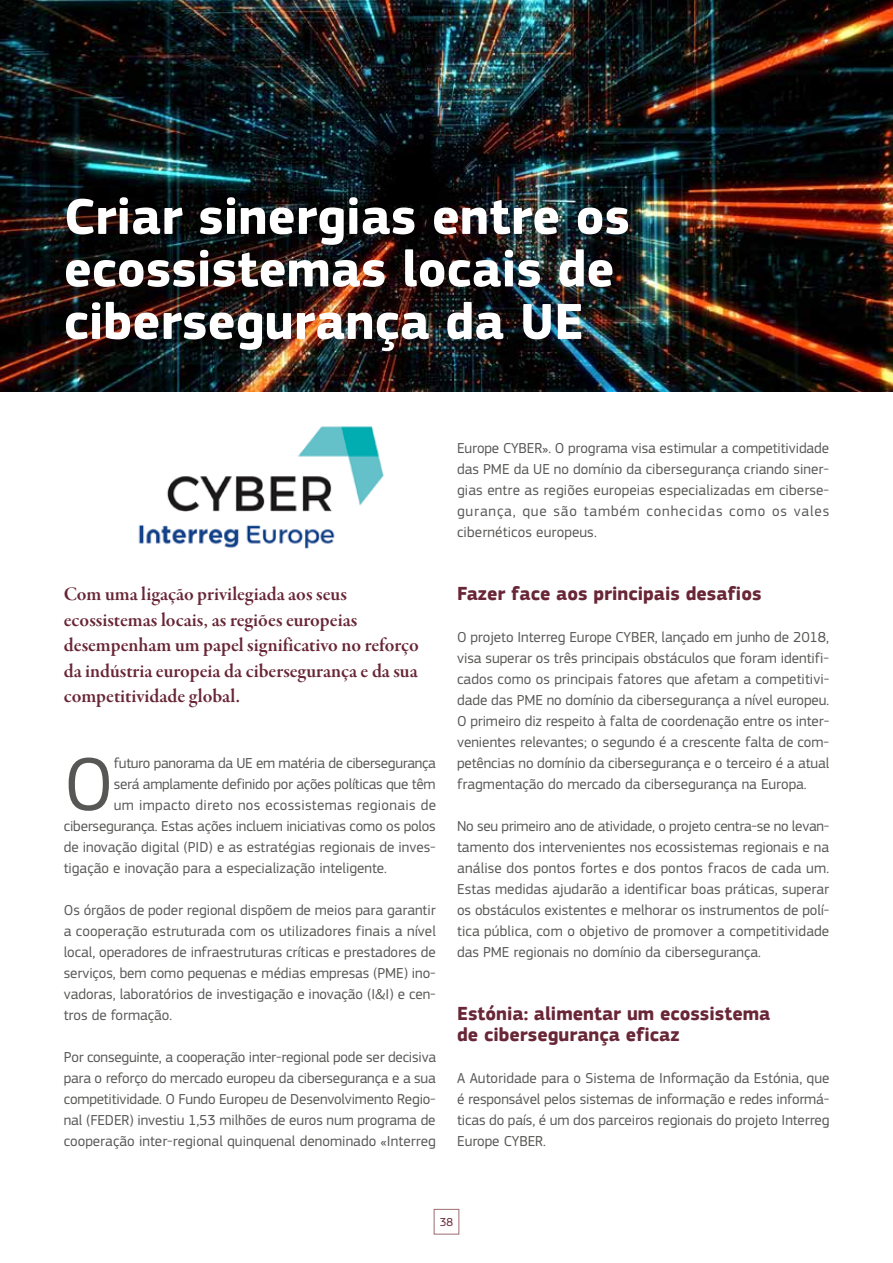
<style>
.page{position:relative;width:893px;height:1263px;background:#fff}
.page>*{position:absolute;margin:0;border:0;box-sizing:border-box;transform-origin:0 0}
.t1{font:78.3px "EC Square Sans Pro";color:#575756}
.t2{font:700 52.5px/52.5px "EC Square Sans Pro";color:#fff}
.t3{font:19.5px/25.5px "Garamond Premr Pro Smbd Subh";color:#682636}
.t4{font:700 19.5px/21px "EC Square Sans Pro";color:#682636}
.t5{font:15px/21px "EC Square Sans Pro";color:#575756;text-align:justify}
.t6{font:15px "EC Square Sans Pro";letter-spacing:-.02em;color:#575756}
.t7{font:15px "EC Square Sans Pro";letter-spacing:.02em;color:#575756}
.t8{font:12px "EC Square Sans Pro";color:#682636}
</style>
<div class="page">
<div style="left:434px;top:1209px;width:25px;height:25px;border:1px solid #9e6d70"></div>
<img style="left:0;top:0;width:893px;height:391px">
<img style="left:138px;top:426px;width:246px;height:123px">
<h2 class="t2" style="left:64px;top:192px;width:568px">Criar sinergias entre os ecossistemas locais de cibersegurança da UE</h2>
<h3 class="t3" style="left:64px;top:582px;width:357px">Com uma ligação privilegiada aos seus ecossistemas locais, as regiões europeias desempenham um papel significativo no reforço da indústria europeia da cibersegurança e da sua competitividade global.</h3>
<h1 class="t1" style="left:64px;top:739px;width:51px">O</h1>
<p class="t6" style="left:114px;top:754px;width:324px">futuro panorama da UE em matéria de cibersegurança</p>
<p class="t5" style="left:114px;top:774px;width:323px">será amplamente definido por ações políticas que têm</p>
<p class="t7" style="left:114px;top:796px;width:324px">um impacto direto nos ecossistemas regionais de</p>
<p class="t5" style="left:64px;top:816px;width:374px">cibersegurança. Estas ações incluem iniciativas como os polos</p>
<p class="t5" style="left:64px;top:837px;width:374px">de inovação digital (PID) e as estratégias regionais de inves-</p>
<p class="t5" style="left:64px;top:858px;width:325px">tigação e inovação para a especialização inteligente.</p>
<p class="t5" style="left:64px;top:900px;width:374px">Os órgãos de poder regional dispõem de meios para garantir a cooperação estruturada com os utilizadores finais a nível local, operadores de infraestruturas críticas e prestadores de serviços, bem como pequenas e médias empresas (PME) ino&shy;vadoras, laboratórios de investigação e inovação (I&amp;I) e cen&shy;tros de formação.</p>
<p class="t5" style="left:64px;top:1047px;width:374px">Por conseguinte, a cooperação inter-regional pode ser decisiva para o reforço do mercado europeu da cibersegurança e a sua competitividade. O Fundo Europeu de Desenvolvimento Regio&shy;nal (FEDER) investiu 1,53 milhões de euros num programa de cooperação inter-regional quinquenal denominado «Interreg</p>
<p class="t5" style="left:457px;top:438px;width:374px">Europe CYBER». O programa visa estimular a competitividade das PME da UE no domínio da cibersegurança criando siner&shy;gias entre as regiões europeias especializadas em ciberse&shy;gurança, que são também conhecidas como os vales cibernéticos europeus.</p>
<h3 class="t4" style="left:457px;top:584px;width:306px">Fazer face aos principais desafios</h3>
<p class="t5" style="left:457px;top:627px;width:374px">O projeto Interreg Europe CYBER, lançado em junho de 2018, visa superar os três principais obstáculos que foram identifi&shy;cados como os principais fatores que afetam a competitivi&shy;dade das PME no domínio da cibersegurança a nível europeu.<br>O primeiro diz respeito à falta de coordenação entre os inter&shy;venientes relevantes; o segundo é a crescente falta de com&shy;petências no domínio da cibersegurança e o terceiro é a atual fragmentação do mercado da cibersegurança na Europa.</p>
<p class="t5" style="left:457px;top:816px;width:374px">No seu primeiro ano de atividade, o projeto centra-se no levan&shy;tamento dos intervenientes nos ecossistemas regionais e na análise dos pontos fortes e dos pontos fracos de cada um.<br>Estas medidas ajudarão a identificar boas práticas, superar os obstáculos existentes e melhorar os instrumentos de polí&shy;tica pública, com o objetivo de promover a competitividade das PME regionais no domínio da cibersegurança.</p>
<h3 class="t4" style="left:457px;top:1004px;width:315px">Estónia: alimentar um ecossistema de cibersegurança eficaz</h3>
<p class="t5" style="left:457px;top:1068px;width:374px">A Autoridade para o Sistema de Informação da Estónia, que é responsável pelos sistemas de informação e redes informá&shy;ticas do país, é um dos parceiros regionais do projeto Interreg Europe CYBER.</p>
<p class="t8" style="left:440px;top:1215px;width:15px">38</p>
</div>
